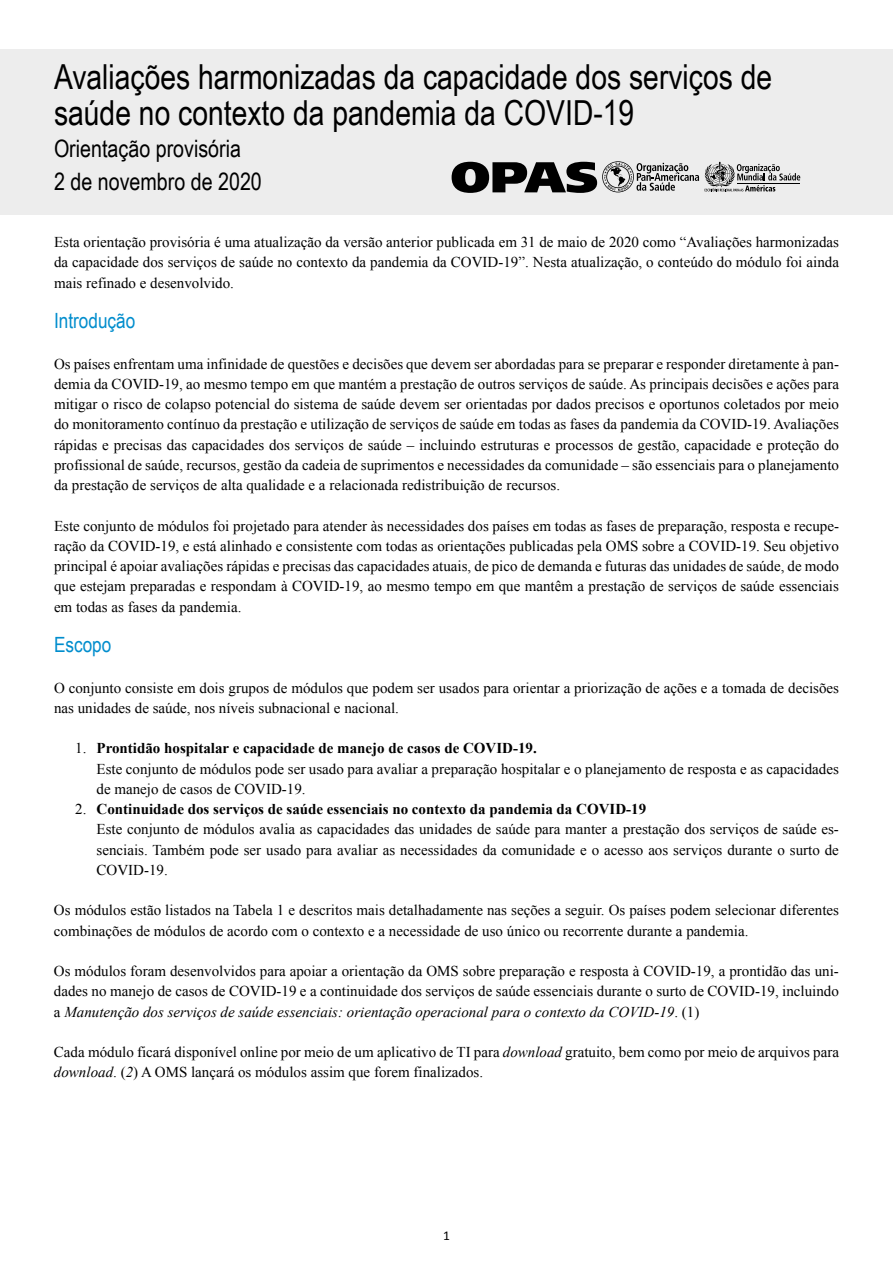
<style>
.page{position:relative;width:893px;height:1263px;background:#fff}
.page>*{position:absolute;margin:0;border:0;box-sizing:border-box;transform-origin:0 0}
.t1{font:34.5px/36px "Arial Narrow";color:#000}
.t2{font:24px/32.7px "Arial Narrow";color:#000}
.t3{font:21px "Arial Narrow";color:#008dcd}
.t4{font:15px/20.2px "Times New Roman";color:#000}
.t5{font:13.5px "Calibri";color:#000}
.s1{font-weight:700}
.s2{font-style:italic}
</style>
<div class="page">
<div style="left:0;top:49px;width:893px;height:165px;background:#ededed"></div>
<svg style="left:452px;top:161px;width:348px;height:32px"></svg>
<h1 class="t1" style="left:54px;top:57px;width:720px">Avaliações harmonizadas da capacidade dos serviços de saúde no contexto da pandemia da COVID-19</h1>
<h2 class="t2" style="left:54px;top:132px;width:209px">Orientação provisória<br>2 de novembro de 2020</h2>
<p class="t4" style="left:54px;top:232px;width:786px;text-align:justify">Esta orientação provisória é uma atualização da versão anterior publicada em 31 de maio de 2020 como “Avaliações harmonizadas da capacidade dos serviços de saúde no contexto da pandemia da COVID-19”. Nesta atualização, o conteúdo do módulo foi ainda mais refinado e desenvolvido.</p>
<h3 class="t3" style="left:54px;top:305px;width:83px">Introdução</h3>
<p class="t4" style="left:54px;top:353px;width:786px;text-align:justify">Os países enfrentam uma infinidade de questões e decisões que devem ser abordadas para se preparar e responder diretamente à pan&shy;demia da COVID-19, ao mesmo tempo em que mantém a prestação de outros serviços de saúde. As principais decisões e ações para mitigar o risco de colapso potencial do sistema de saúde devem ser orientadas por dados precisos e oportunos coletados por meio do monitoramento contínuo da prestação e utilização de serviços de saúde em todas as fases da pandemia da COVID-19. Avaliações rápidas e precisas das capacidades dos serviços de saúde – incluindo estruturas e processos de gestão, capacidade e proteção do profissional de saúde, recursos, gestão da cadeia de suprimentos e necessidades da comunidade – são essenciais para o planejamento da prestação de serviços de alta qualidade e a relacionada redistribuição de recursos.</p>
<p class="t4" style="left:54px;top:515px;width:786px;text-align:justify">Este conjunto de módulos foi projetado para atender às necessidades dos países em todas as fases de preparação, resposta e recupe&shy;ração da COVID-19, e está alinhado e consistente com todas as orientações publicadas pela OMS sobre a COVID-19. Seu objetivo principal é apoiar avaliações rápidas e precisas das capacidades atuais, de pico de demanda e futuras das unidades de saúde, de modo que estejam preparadas e respondam à COVID-19, ao mesmo tempo em que mantêm a prestação de serviços de saúde essenciais em todas as fases da pandemia.</p>
<h3 class="t3" style="left:54px;top:629px;width:59px">Escopo</h3>
<p class="t4" style="left:54px;top:677px;width:786px">O conjunto consiste em dois grupos de módulos que podem ser usados para orientar a priorização de ações e a tomada de decisões nas unidades de saúde, nos níveis subnacional e nacional.</p>
<p class="t4" style="left:97px;top:738px;width:744px;text-indent:-21px">1. <span class="s1">Prontidão hospitalar e capacidade de manejo de casos de COVID-19.<br></span>Este conjunto de módulos pode ser usado para avaliar a preparação hospitalar e o planejamento de resposta e as capacidades de manejo de casos de COVID-19.</p>
<p class="t4" style="left:97px;top:799px;width:744px;text-indent:-21px">2. <span class="s1">Continuidade dos serviços de saúde essenciais no contexto da pandemia da COVID-19<br></span>Este conjunto de módulos avalia as capacidades das unidades de saúde para manter a prestação dos serviços de saúde es&shy;senciais. Também pode ser usado para avaliar as necessidades da comunidade e o acesso aos serviços durante o surto de COVID-19.</p>
<p class="t4" style="left:54px;top:900px;width:786px">Os módulos estão listados na Tabela 1 e descritos mais detalhadamente nas seções a seguir. Os países podem selecionar diferentes combinações de módulos de acordo com o contexto e a necessidade de uso único ou recorrente durante a pandemia.</p>
<p class="t4" style="left:54px;top:961px;width:786px;text-align:justify">Os módulos foram desenvolvidos para apoiar a orientação da OMS sobre preparação e resposta à COVID-19, a prontidão das uni&shy;dades no manejo de casos de COVID-19 e a continuidade dos serviços de saúde essenciais durante o surto de COVID-19, incluindo a <span class="s2">Manutenção dos serviços de saúde essenciais: orientação operacional para o contexto da COVID-19</span>. (1)</p>
<p class="t4" style="left:54px;top:1042px;width:786px">Cada módulo ficará disponível online por meio de um aplicativo de TI para <span class="s2">download</span> gratuito, bem como por meio de arquivos para <span class="s2">download</span>. (<span class="s2">2</span>) A OMS lançará os módulos assim que forem finalizados.</p>
<p class="t5" style="left:443px;top:1226px;width:8px">1</p>
</div>
